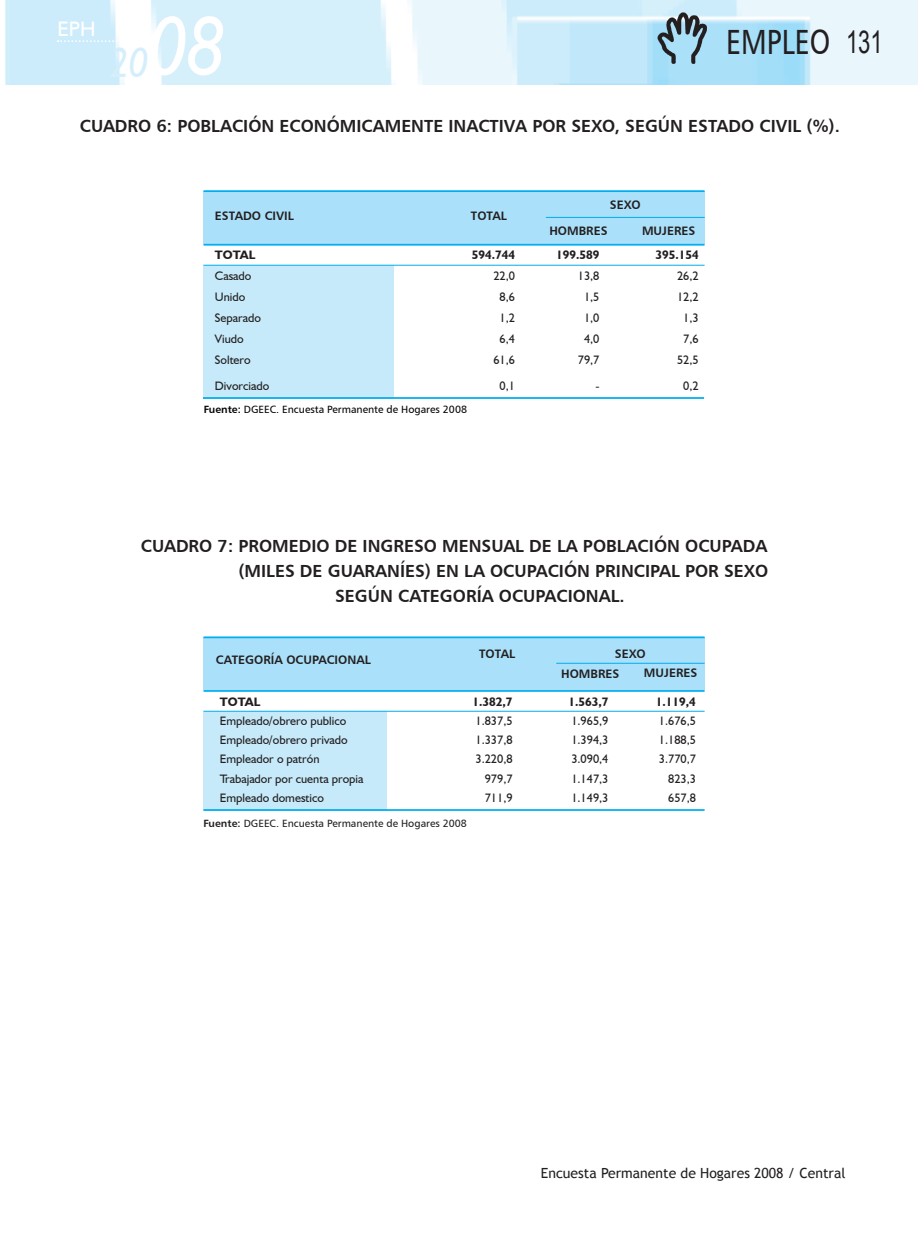
<style>
.page{position:relative;width:918px;height:1241px;background:#fff}
.page>*{position:absolute;margin:0;border:0;box-sizing:border-box;transform-origin:0 0}
.t1{font:italic 42px "Humanist 521 BT";color:#d4effb;scale:.9 1}
.t2{font:35px "Humanist 777 BT Roman B";color:#231f20;scale:.8 1}
.t3{font:31.5px "Arial";color:#231f20;scale:.7 1}
.t4{font:21px "Humanist 521 BT";color:#fff}
.t5{font:17.5px "Humanist 777 BT Bold B";color:#231f20}
.t6{font:14px "Trebuchet MS";color:#231f20}
.t7{font:12.25px "Humanist 521 BT";color:#231f20}
.t8{font:12.25px/20.5px "Humanist 777 BT Bold B";color:#231f20}
.t9{font:700 12.25px "Humanist 521 BT";color:#231f20}
.t10{font:10.5px "Humanist 777 BT Roman B";color:#040503}
.t11{font:10.5px "Humanist 777 BT Roman B";color:#231f20}
.s1{font-size:84px;color:#fff}
.s2{font-family:"Humanist 777 BT Bold B"}
</style>
<div class="page">
<img style="left:5px;top:0;width:913px;height:84px">
<svg style="left:58px;top:40px;width:89px;height:2px"></svg>
<div style="left:203px;top:191px;width:501px;height:53px;background:#aae0f9"></div>
<div style="left:203px;top:265px;width:191px;height:133px;background:#c6eafa"></div>
<hr style="left:203px;top:190px;width:501px;height:2px;background:#00aeef">
<hr style="left:203px;top:244px;width:501px;height:1px;background:#00aeef">
<hr style="left:203px;top:397px;width:501px;height:2px;background:#00aeef">
<hr style="left:203px;top:265px;width:501px;height:1px;background:#00aeef">
<hr style="left:546px;top:217px;width:158px;height:1px;background:#00aeef">
<img style="left:658px;top:12px;width:48px;height:51px">
<div style="left:203px;top:637px;width:501px;height:53px;background:#aae0f9"></div>
<hr style="left:203px;top:636px;width:501px;height:2px;background:#00aeef">
<hr style="left:556px;top:662px;width:148px;height:1px;background:#00aeef">
<hr style="left:203px;top:690px;width:501px;height:1px;background:#00aeef">
<div style="left:203px;top:711px;width:184px;height:99px;background:#c6eafa"></div>
<hr style="left:203px;top:710px;width:501px;height:1px;background:#00aeef">
<hr style="left:203px;top:809px;width:501px;height:1px;background:#00aeef">
<h3 class="t4" style="left:57px;top:16px;width:40px">EPH</h3>
<h1 class="t1" style="left:110px;top:37px;width:129px">20<span class="s1">08</span></h1>
<h2 class="t2" style="left:726px;top:20px;width:131px">EMPLEO</h2>
<h3 class="t3" style="left:846px;top:21px;width:54px">131</h3>
<h3 class="t5" style="left:80px;top:115px;width:761px">CUADRO 6: POBLACIÓN ECONÓMICAMENTE INACTIVA POR SEXO, SEGÚN ESTADO CIVIL (%).</h3>
<p class="t8" style="left:215px;top:205px;width:81px">ESTADO CIVIL</p>
<p class="t8" style="left:471px;top:205px;width:38px">TOTAL</p>
<p class="t8" style="left:610px;top:195px;width:32px">SEXO</p>
<p class="t8" style="left:549px;top:220px;width:60px">HOMBRES</p>
<p class="t8" style="left:642px;top:220px;width:55px">MUJERES</p>
<p class="t9" style="left:215px;top:247px;width:42px">TOTAL</p>
<p class="t9" style="left:472px;top:247px;width:45px">594.744</p>
<p class="t9" style="left:556px;top:247px;width:45px">199.589</p>
<p class="t9" style="left:655px;top:247px;width:45px">395.154</p>
<p class="t7" style="left:215px;top:268px;width:38px">Casado</p>
<p class="t7" style="left:493px;top:268px;width:23px">22,0</p>
<p class="t7" style="left:578px;top:268px;width:23px">13,8</p>
<p class="t7" style="left:677px;top:268px;width:23px">26,2</p>
<p class="t7" style="left:215px;top:289px;width:32px">Unido</p>
<p class="t7" style="left:499px;top:289px;width:17px">8,6</p>
<p class="t7" style="left:584px;top:289px;width:17px">1,5</p>
<p class="t7" style="left:677px;top:289px;width:23px">12,2</p>
<p class="t7" style="left:215px;top:310px;width:48px">Separado</p>
<p class="t7" style="left:499px;top:310px;width:17px">1,2</p>
<p class="t7" style="left:584px;top:310px;width:17px">1,0</p>
<p class="t7" style="left:683px;top:310px;width:17px">1,3</p>
<p class="t7" style="left:215px;top:331px;width:30px">Viudo</p>
<p class="t7" style="left:499px;top:331px;width:17px">6,4</p>
<p class="t7" style="left:584px;top:331px;width:17px">4,0</p>
<p class="t7" style="left:683px;top:331px;width:17px">7,6</p>
<p class="t7" style="left:215px;top:352px;width:37px">Soltero</p>
<p class="t7" style="left:493px;top:352px;width:23px">61,6</p>
<p class="t7" style="left:578px;top:352px;width:23px">79,7</p>
<p class="t7" style="left:677px;top:352px;width:23px">52,5</p>
<p class="t7" style="left:215px;top:378px;width:56px">Divorciado</p>
<p class="t7" style="left:499px;top:378px;width:17px">0,1</p>
<p class="t7" style="left:595px;top:378px;width:6px">-</p>
<p class="t7" style="left:683px;top:378px;width:17px">0,2</p>
<p class="t10" style="left:204px;top:402px;width:265px"><span class="s2">Fuente:</span> DGEEC. Encuesta Permanente de Hogares 2008</p>
<h3 class="t5" style="left:141px;top:534px;width:628px">CUADRO 7: PROMEDIO DE INGRESO MENSUAL DE LA POBLACIÓN OCUPADA</h3>
<h3 class="t5" style="left:238px;top:560px;width:531px">(MILES DE GUARANÍES) EN LA OCUPACIÓN PRINCIPAL POR SEXO</h3>
<h3 class="t5" style="left:335px;top:585px;width:291px">SEGÚN CATEGORÍA OCUPACIONAL.</h3>
<p class="t8" style="left:216px;top:649px;width:156px">CATEGORÍA OCUPACIONAL</p>
<p class="t8" style="left:479px;top:643px;width:38px">TOTAL</p>
<p class="t8" style="left:561px;top:643px;width:86px;text-indent:54px">SEXO<br>HOMBRES</p>
<p class="t8" style="left:644px;top:662px;width:55px">MUJERES</p>
<p class="t9" style="left:220px;top:693px;width:42px">TOTAL</p>
<p class="t9" style="left:472px;top:693px;width:42px">1.382,7</p>
<p class="t9" style="left:568px;top:693px;width:42px">1.563,7</p>
<p class="t9" style="left:656px;top:693px;width:42px">1.119,4</p>
<p class="t7" style="left:220px;top:713px;width:128px">Empleado/obrero publico</p>
<p class="t7" style="left:475px;top:713px;width:39px">1.837,5</p>
<p class="t7" style="left:571px;top:713px;width:39px">1.965,9</p>
<p class="t7" style="left:659px;top:713px;width:39px">1.676,5</p>
<p class="t7" style="left:220px;top:732px;width:129px">Empleado/obrero privado</p>
<p class="t7" style="left:475px;top:732px;width:39px">1.337,8</p>
<p class="t7" style="left:571px;top:732px;width:39px">1.394,3</p>
<p class="t7" style="left:659px;top:732px;width:39px">1.188,5</p>
<p class="t7" style="left:220px;top:751px;width:101px">Empleador o patrón</p>
<p class="t7" style="left:475px;top:751px;width:39px">3.220,8</p>
<p class="t7" style="left:571px;top:751px;width:39px">3.090,4</p>
<p class="t7" style="left:659px;top:751px;width:39px">3.770,7</p>
<p class="t7" style="left:220px;top:770px;width:145px">Trabajador por cuenta propia</p>
<p class="t7" style="left:485px;top:770px;width:29px">979,7</p>
<p class="t7" style="left:571px;top:770px;width:39px">1.147,3</p>
<p class="t7" style="left:668px;top:770px;width:29px">823,3</p>
<p class="t7" style="left:220px;top:790px;width:106px">Empleado domestico</p>
<p class="t7" style="left:485px;top:790px;width:29px">711,9</p>
<p class="t7" style="left:571px;top:790px;width:39px">1.149,3</p>
<p class="t7" style="left:668px;top:790px;width:29px">657,8</p>
<p class="t11" style="left:203px;top:816px;width:265px"><span class="s2">Fuente:</span> DGEEC. Encuesta Permanente de Hogares 2008</p>
<p class="t6" style="left:541px;top:1164px;width:306px">Encuesta Permanente de Hogares 2008 / Central</p>
</div>
